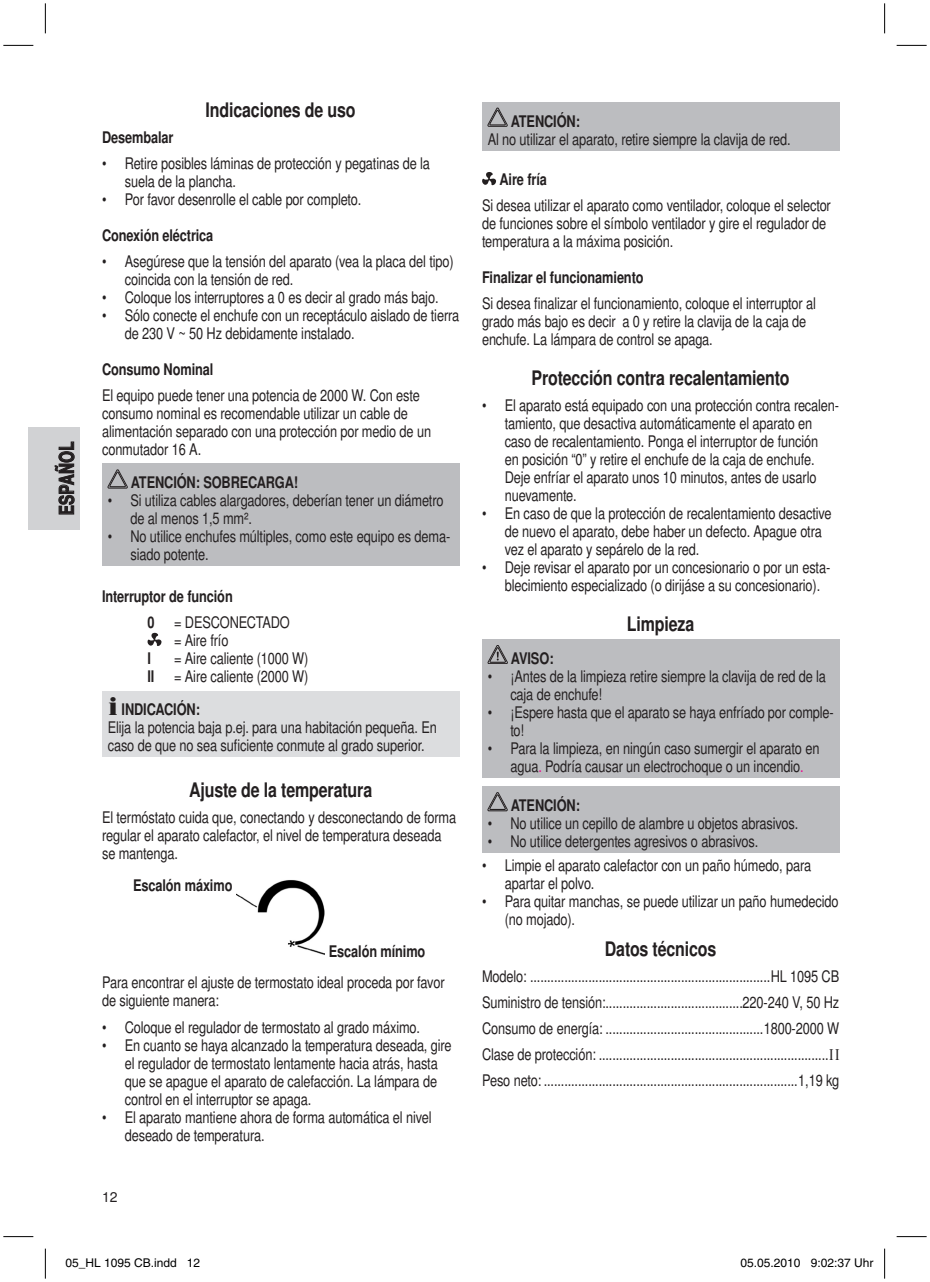
<style>
.page{position:relative;width:930px;height:1282px;background:#fff}
.page>*{position:absolute;margin:0;border:0;box-sizing:border-box;transform-origin:0 0}
.t1{font:700 20px "Nimbus San LOT";letter-spacing:-.01em;color:#231f20;scale:.8 1}
.t2{font:700 20px "Nimbus San LOT";letter-spacing:.025em;color:#231f20;scale:.75 1}
.t3{font:16px/18px "Nimbus San LOT";letter-spacing:-.01em;color:#231f20;scale:.8 1}
.t4{font:700 16px/26px "Nimbus San LOT";letter-spacing:-.01em;color:#231f20;text-align:center;scale:.8 1}
.t5{font:14px "Nimbus San LOT";color:#231f20}
.t6{font:12px "Helvetica";color:#000}
.s1{font-weight:400}
.s2{font-weight:700}
.s3{color:#ed028c}
</style>
<div class="page">
<div style="left:28px;top:427px;width:51px;height:102px;background:#d1d2d4"></div>
<svg style="left:54px;top:441px;width:21px;height:74px"></svg>
<div style="left:102px;top:464px;width:357px;height:102px;background:#bcbdc0"></div>
<svg style="left:108px;top:469px;width:20px;height:19px"></svg>
<svg style="left:147px;top:632px;width:15px;height:14px"></svg>
<div style="left:102px;top:691px;width:357px;height:65px;background:#dcdddf"></div>
<img style="left:237px;top:880px;width:88px;height:75px">
<div style="left:482px;top:102px;width:357px;height:48px;background:#bcbdc0"></div>
<svg style="left:488px;top:108px;width:19px;height:18px"></svg>
<svg style="left:482px;top:172px;width:14px;height:13px"></svg>
<div style="left:482px;top:639px;width:357px;height:138px;background:#bcbdc0"></div>
<svg style="left:488px;top:645px;width:19px;height:19px"></svg>
<div style="left:482px;top:786px;width:357px;height:66px;background:#bcbdc0"></div>
<svg style="left:488px;top:792px;width:19px;height:19px"></svg>
<hr style="left:3px;top:45px;width:30px;height:1px;background:#000">
<hr style="left:896px;top:45px;width:30px;height:1px;background:#000">
<hr style="left:3px;top:1236px;width:30px;height:1px;background:#000">
<hr style="left:896px;top:1236px;width:30px;height:1px;background:#000">
<hr style="left:45px;top:3px;width:1px;height:30px;background:#000">
<hr style="left:45px;top:1248px;width:1px;height:30px;background:#000">
<hr style="left:884px;top:3px;width:1px;height:30px;background:#000">
<hr style="left:884px;top:1248px;width:1px;height:30px;background:#000">
<div style="left:65px;top:1257px;width:7px;height:10px;border:1px solid #fff;border-radius:50%"></div>
<svg style="left:67px;top:1257px;width:5px;height:10px"></svg>
<div style="left:740px;top:1257px;width:7px;height:10px;border:1px solid #fff;border-radius:50%"></div>
<svg style="left:742px;top:1257px;width:5px;height:10px"></svg>
<div style="left:758px;top:1258px;width:5px;height:8px;border:1px solid #fff;border-radius:50%"></div>
<div style="left:757px;top:1257px;width:7px;height:10px;border:1px solid #fff;border-radius:50%"></div>
<div style="left:794px;top:1257px;width:6px;height:10px;border:1px solid #fff;border-radius:50%"></div>
<p class="t2" style="left:55px;top:515px;width:98px;rotate:-90deg">ESPAÑOL</p>
<p class="t1" style="left:206px;top:98px;width:189px">Indicaciones de uso</p>
<p class="t4" style="left:102px;top:125px;width:91px">Desembalar</p>
<p class="t3" style="left:125px;top:154px;width:383px;text-indent:-23px">• Retire posibles láminas de protección y pegatinas de la suela de la plancha.</p>
<p class="t3" style="left:102px;top:190px;width:326px">• Por favor desenrolle el cable por completo.</p>
<p class="t4" style="left:102px;top:223px;width:141px">Conexión eléctrica</p>
<p class="t3" style="left:125px;top:252px;width:413px;text-indent:-23px">• Asegúrese que la tensión del aparato (vea la placa del tipo) coincida con la tensión de red.</p>
<p class="t3" style="left:102px;top:288px;width:422px">• Coloque los interruptores a 0 es decir al grado más bajo.</p>
<p class="t3" style="left:125px;top:306px;width:420px;text-indent:-23px">• Sólo conecte el enchufe con un receptáculo aislado de tierra de 230 V ~ 50 Hz debidamente instalado.</p>
<p class="t4" style="left:102px;top:357px;width:141px">Consumo Nominal</p>
<p class="t3" style="left:102px;top:386px;width:413px">El equipo puede tener una potencia de 2000 W. Con este consumo nominal es recomendable utilizar un cable de alimentación separado con una protección por medio de un conmutador 16 A.</p>
<p class="t4" style="left:131px;top:470px;width:210px">ATENCIÓN: SOBRECARGA!</p>
<p class="t3" style="left:130px;top:492px;width:393px;text-indent:-23px">• Si utiliza cables alargadores, deberían tener un diámetro de al menos 1,5 mm².</p>
<p class="t3" style="left:130px;top:528px;width:401px;text-indent:-23px">• No utilice enchufes múltiples, como este equipo es dema&shy;siado potente.</p>
<p class="t4" style="left:102px;top:584px;width:165px">Interruptor de función<br>0 <span class="s1">= desconectado</span></p>
<p class="t3" style="left:174px;top:631px;width:70px">= Aire frío</p>
<p class="t4" style="left:147px;top:646px;width:6px">I</p>
<p class="t3" style="left:147px;top:649px;width:203px;text-align:right">= Aire caliente (1000 W)<br><span class="s2">II</span> = Aire caliente (2000 W)</p>
<p class="t4" style="left:122px;top:696px;width:99px">INDICACIÓN:</p>
<p class="t3" style="left:108px;top:718px;width:413px">Elija la potencia baja p.ej. para una habitación pequeña. En caso de que no sea suficiente conmute al grado superior.</p>
<p class="t1" style="left:189px;top:777px;width:230px">Ajuste de la temperatura</p>
<p class="t3" style="left:102px;top:808px;width:444px">El termóstato cuida que, conectando y desconectando de forma regular el aparato calefactor, el nivel de temperatura deseada se mantenga.</p>
<p class="t4" style="left:133px;top:873px;width:126px">Escalón máximo</p>
<p class="t4" style="left:329px;top:939px;width:122px">Escalón mínimo</p>
<p class="t3" style="left:102px;top:973px;width:430px">Para encontrar el ajuste de termostato ideal proceda por favor de siguiente manera:</p>
<p class="t3" style="left:102px;top:1018px;width:399px">• Coloque el regulador de termostato al grado máximo.</p>
<p class="t3" style="left:125px;top:1036px;width:410px;text-indent:-23px">• En cuanto se haya alcanzado la temperatura deseada, gire el regulador de termostato lentamente hacia atrás, hasta que se apague el aparato de calefacción. La lámpara de control en el interruptor se apaga.</p>
<p class="t3" style="left:125px;top:1108px;width:385px;text-indent:-23px">• El aparato mantiene ahora de forma automática el nivel deseado de temperatura.</p>
<p class="t5" style="left:102px;top:1188px;width:17px">12</p>
<p class="t4" style="left:511px;top:108px;width:88px">ATENCIÓN:</p>
<p class="t3" style="left:488px;top:130px;width:380px">Al no utilizar el aparato, retire siempre la clavija de red.</p>
<p class="t4" style="left:499px;top:167px;width:61px">Aire fría</p>
<p class="t3" style="left:482px;top:197px;width:438px">Si desea utilizar el aparato como ventilador, coloque el selector de funciones sobre el símbolo ventilador y gire el regulador de temperatura a la máxima posición.</p>
<p class="t4" style="left:482px;top:265px;width:203px">Finalizar el funcionamiento</p>
<p class="t3" style="left:482px;top:295px;width:419px">Si desea finalizar el funcionamiento, coloque el interruptor al grado más bajo es decir a 0 y retire la clavija de la caja de enchufe. La lámpara de control se apaga.</p>
<p class="t1" style="left:532px;top:366px;width:324px">Protección contra recalentamiento</p>
<p class="t3" style="left:505px;top:397px;width:420px;text-indent:-23px">• El aparato está equipado con una protección contra recalen&shy;tamiento, que desactiva automáticamente el aparato en caso de recalentamiento. Ponga el interruptor de función<br>en posición “0” y retire el enchufe de la caja de enchufe.<br>Deje enfríar el aparato unos 10 minutos, antes de usarlo nuevamente.</p>
<p class="t3" style="left:505px;top:505px;width:410px;text-indent:-23px">• En caso de que la protección de recalentamiento desactive de nuevo el aparato, debe haber un defecto. Apague otra vez el aparato y sepárelo de la red.</p>
<p class="t3" style="left:505px;top:559px;width:408px;text-indent:-23px">• Deje revisar el aparato por un concesionario o por un esta&shy;blecimiento especializado (o dirijáse a su concesionario).</p>
<p class="t1" style="left:627px;top:612px;width:86px">Limpieza</p>
<p class="t4" style="left:511px;top:645px;width:55px">AVISO:</p>
<p class="t3" style="left:510px;top:667px;width:396px;text-indent:-23px">• ¡Antes de la limpieza retire siempre la clavija de red de la caja de enchufe!</p>
<p class="t3" style="left:510px;top:703px;width:405px;text-indent:-23px">• ¡Espere hasta que el aparato se haya enfríado por comple&shy;to!</p>
<p class="t3" style="left:488px;top:739px;width:416px;text-align:center">• Para la limpieza, en ningún caso sumergir el aparato en agua<span class="s3">.</span> Podría causar un electrochoque o un incendio<span class="s3">.</span></p>
<p class="t4" style="left:511px;top:793px;width:88px">ATENCIÓN:</p>
<p class="t3" style="left:488px;top:814px;width:390px">• No utilice un cepillo de alambre u objetos abrasivos.</p>
<p class="t3" style="left:488px;top:832px;width:340px">• No utilice detergentes agresivos o abrasivos.</p>
<p class="t3" style="left:505px;top:856px;width:385px;text-indent:-23px">• Limpie el aparato calefactor con un paño húmedo, para apartar el polvo.</p>
<p class="t3" style="left:505px;top:892px;width:419px;text-indent:-23px">• Para quitar manchas, se puede utilizar un paño humedecido (no mojado).</p>
<p class="t1" style="left:605px;top:936px;width:141px">Datos técnicos</p>
<p class="t3" style="left:482px;top:963px;width:448px;line-height:26px">Modelo: ......................................................................HL 1095 CB Suministro de tensión:........................................220-240 V, 50 Hz Consumo de energía: ..............................................1800-2000 W Clase de protección: ...................................................................<br>Peso neto: ..........................................................................1,19 kg</p>
<p class="t6" style="left:65px;top:1255px;width:136px">05_HL 1095 CB.indd 12</p>
<p class="t6" style="left:740px;top:1255px;width:134px">05.05.2010 9:02:37 Uhr</p>
</div>
